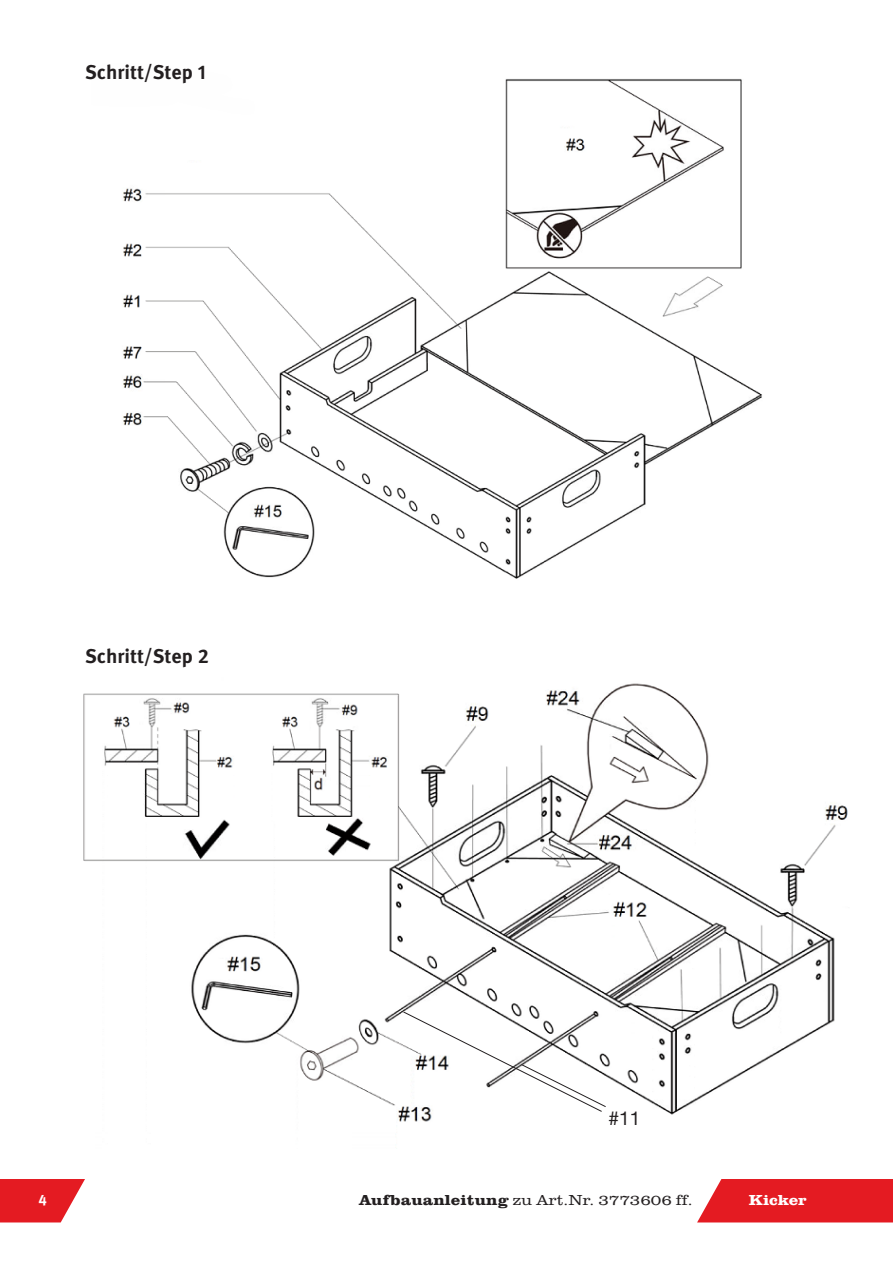
<style>
.page{position:relative;width:893px;height:1263px;background:#fff}
.page>*{position:absolute;margin:0;border:0;box-sizing:border-box;transform-origin:0 0}
.Fließtext_fett_klein{font:700 19.8px "Meta Pro";color:#231f20}
.Fließtext_fett_klein-2{font:19.05px "Helvetica Neue";color:#231f20}
.t1{font:300 15px "Clarendon URW";color:#231f20;scale:1.15 1}
.t2{font:700 15px "Clarendon URW";letter-spacing:-.005em;color:#fff;scale:1.15 1}
.t3{font:700 15px "Meta Pro";color:#fff}
.s1{font-weight:700}
</style>
<div class="page">
<div style="left:697px;top:1179px;width:196px;height:43px;background:#e41b22"></div>
<svg style="left:0;top:1179px;width:85px;height:43px"></svg>
<img style="left:83px;top:683px;width:765px;height:439px">
<img style="left:123px;top:79px;width:639px;height:500px">
<svg style="left:403px;top:1011px;width:203px;height:101px"></svg>
<p class="Fließtext_fett_klein" style="left:85px;top:56px;width:123px">Schritt/Step 1</p>
<p class="Fließtext_fett_klein" style="left:85px;top:640px;width:125px">Schritt/Step 2</p>
<p class="Fließtext_fett_klein-2" style="left:608px;top:1104px;width:33px">#11</p>
<p class="t3" style="left:39px;top:1188px;width:10px">4</p>
<p class="t1" style="left:359px;top:1190px;width:292px"><span class="s1">Aufbauanleitung</span> zu Art.Nr. 3773606 ff.</p>
<p class="t2" style="left:749px;top:1189px;width:52px">Kicker</p>
</div>
